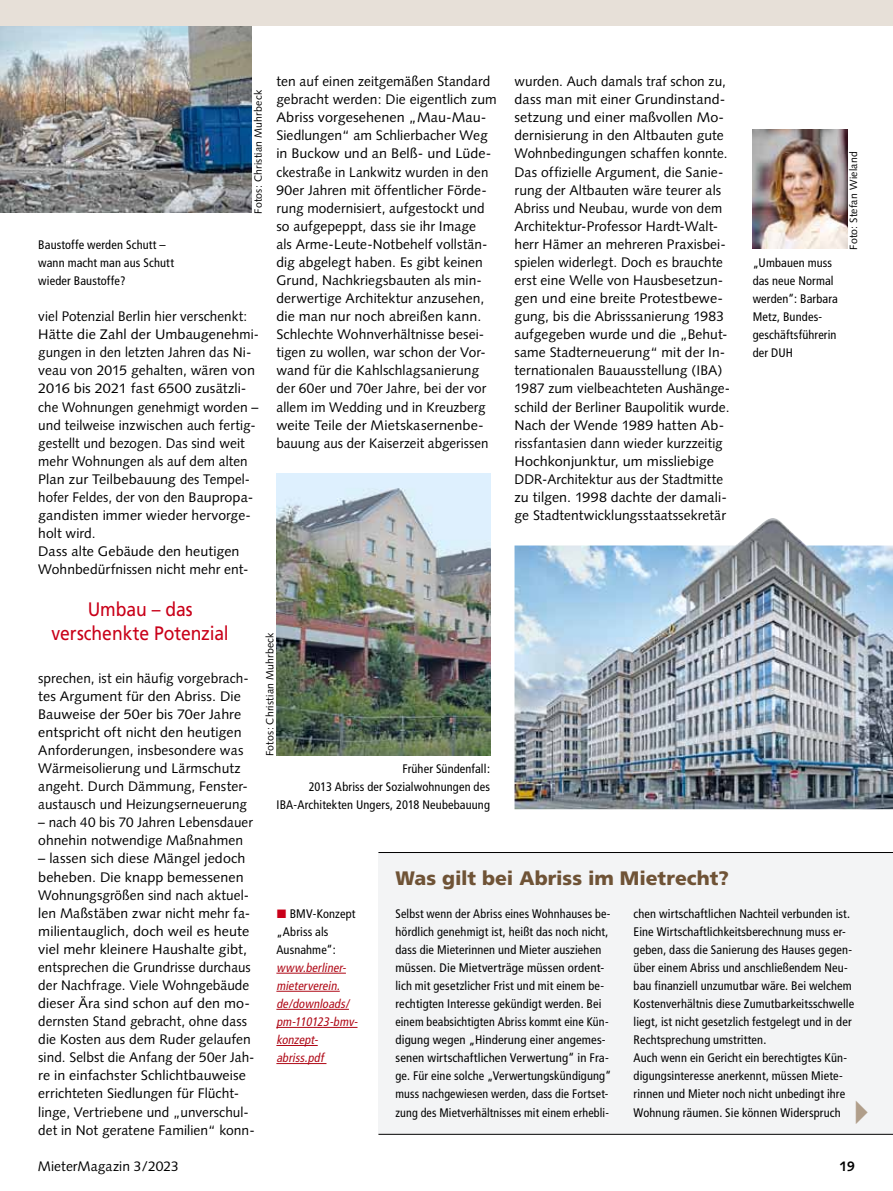
<style>
.page{position:relative;width:893px;height:1191px;background:#fff}
.page>*{position:absolute;margin:0;border:0;box-sizing:border-box;transform-origin:0 0}
.t1{font:27px "European Pi Three";color:#b09e8a}
.t2{font:19.5px/24px "Frutiger";letter-spacing:-.005em;color:#c90019;text-align:center;scale:.9 1}
.t3{font:900 19.5px "Frutiger";letter-spacing:-.005em;color:#6f5336}
.t4{font:13.8px/18px "Syntax";letter-spacing:.005em;color:#000}
.t5{font:700 13.8px "Syntax";color:#000}
.t6{font:condensed 12.3px/18px "Frutiger";letter-spacing:.01em;color:#000}
.t7{font:italic condensed 12.3px/18px "Frutiger";color:#af0917}
.t8{font:10.5px "Syntax";letter-spacing:.02em;color:#000}
.s1{font-family:"European Pi Three";font-stretch:normal;color:#c90019}
</style>
<div class="page">
<img style="left:0;top:26px;width:252px;height:186px">
<div style="left:0;top:0;width:893px;height:26px;background:#e7e0d8"></div>
<img style="left:276px;top:473px;width:214px;height:282px">
<img style="left:514px;top:518px;width:379px;height:291px">
<img style="left:753px;top:130px;width:94px;height:119px">
<div style="left:378px;top:852px;width:515px;height:282px;background:#f3f4f5"></div>
<hr style="left:378px;top:1134px;width:515px;height:1px;background:#000">
<hr style="left:378px;top:852px;width:515px;height:1px;background:#000">
<hr style="left:276px;top:973px;width:70px;height:1px;background:#af0917">
<hr style="left:276px;top:991px;width:64px;height:1px;background:#af0917">
<hr style="left:276px;top:1009px;width:73px;height:1px;background:#af0917">
<hr style="left:276px;top:1027px;width:81px;height:1px;background:#af0917">
<hr style="left:276px;top:1045px;width:42px;height:1px;background:#af0917">
<hr style="left:276px;top:1063px;width:50px;height:1px;background:#af0917">
<p class="t6" style="left:38px;top:236px;width:137px">Baustoffe werden Schutt – wann macht man aus Schutt wieder Baustoffe?</p>
<p class="t8" style="left:252px;top:214px;width:125px;rotate:-90deg">Fotos: Christian Muhrbeck</p>
<p class="t4" style="left:38px;top:307px;width:222px">viel Potenzial Berlin hier verschenkt:<br>Hätte die Zahl der Umbaugenehmi&shy;gungen in den letzten Jahren das Ni&shy;veau von 2015 gehalten, wären von<br>2016 bis 2021 fast 6500 zusätzli&shy;che Wohnungen genehmigt worden – und teilweise inzwischen auch fertig&shy;gestellt und bezogen. Das sind weit mehr Wohnungen als auf dem alten<br>Plan zur Teilbebauung des Tempel&shy;hofer Feldes, der von den Baupropa&shy;gandisten immer wieder hervorge&shy;holt wird.<br>Dass alte Gebäude den heutigen<br>Wohnbedürfnissen nicht mehr ent-</p>
<p class="t4" style="left:276px;top:72px;width:222px">ten auf einen zeitgemäßen Standard gebracht werden: Die eigentlich zum Abriss vorgesehenen „Mau-Mau-Siedlungen“ am Schlierbacher Weg in Buckow und an Belß- und Lüde&shy;ckestraße in Lankwitz wurden in den 90er Jahren mit öffentlicher Förde&shy;rung modernisiert, aufgestockt und so aufgepeppt, dass sie ihr Image<br>als Arme-Leute-Notbehelf vollstän&shy;dig abgelegt haben. Es gibt keinen Grund, Nachkriegsbauten als min&shy;derwertige Architektur anzusehen, die man nur noch abreißen kann.<br>Schlechte Wohnverhältnisse besei&shy;tigen zu wollen, war schon der Vor&shy;wand für die Kahlschlagsanierung der 60er und 70er Jahre, bei der vor allem im Wedding und in Kreuzberg weite Teile der Mietskasernenbe&shy;bauung aus der Kaiserzeit abgerissen</p>
<p class="t4" style="left:514px;top:72px;width:217px">wurden. Auch damals traf schon zu, dass man mit einer Grundinstand&shy;setzung und einer maßvollen Mo&shy;dernisierung in den Altbauten gute Wohnbedingungen schaffen konnte.<br>Das offizielle Argument, die Sanie&shy;rung der Altbauten wäre teurer als Abriss und Neubau, wurde von dem Architektur-Professor Hardt-Walt&shy;herr Hämer an mehreren Praxisbei&shy;spielen widerlegt. Doch es brauchte erst eine Welle von Hausbesetzun&shy;gen und eine breite Protestbewe&shy;gung, bis die Abrisssanierung 1983 aufgegeben wurde und die „Behut&shy;same Stadterneuerung“ mit der In&shy;ternationalen Bauausstellung (IBA)<br>1987 zum vielbeachteten Aushänge&shy;schild der Berliner Baupolitik wurde.<br>Nach der Wende 1989 hatten Ab&shy;rissfantasien dann wieder kurzzeitig Hochkonjunktur, um missliebige DDR-Architektur aus der Stadtmitte zu tilgen. 1998 dachte der damali&shy;ge Stadtentwicklungsstaatssekretär</p>
<p class="t6" style="left:753px;top:254px;width:87px">„Umbauen muss das neue Normal werden“: Barbara<br>Metz, Bundes&shy;geschäftsführerin der DUH</p>
<p class="t8" style="left:847px;top:250px;width:100px;rotate:-90deg">Foto: Stefan Wieland</p>
<h2 class="t2" style="left:52px;top:597px;width:198px">Umbau – das verschenkte Potenzial</h2>
<p class="t4" style="left:38px;top:669px;width:212px">sprechen, ist ein häufig vorgebrach&shy;tes Argument für den Abriss. Die Bauweise der 50er bis 70er Jahre entspricht oft nicht den heutigen Anforderungen, insbesondere was Wärmeisolierung und Lärmschutz angeht. Durch Dämmung, Fenster&shy;austausch und Heizungserneuerung</p>
<p class="t4" style="left:38px;top:813px;width:216px">– nach 40 bis 70 Jahren Lebensdauer ohnehin notwendige Maßnahmen</p>
<p class="t4" style="left:38px;top:849px;width:218px">– lassen sich diese Mängel jedoch beheben. Die knapp bemessenen Wohnungsgrößen sind nach aktuel&shy;len Maßstäben zwar nicht mehr fa&shy;milientauglich, doch weil es heute viel mehr kleinere Haushalte gibt, entsprechen die Grundrisse durchaus der Nachfrage. Viele Wohngebäude dieser Ära sind schon auf den mo&shy;dernsten Stand gebracht, ohne dass die Kosten aus dem Ruder gelaufen sind. Selbst die Anfang der 50er Jah&shy;re in einfachster Schlichtbauweise errichteten Siedlungen für Flücht&shy;linge, Vertriebene und „unverschul&shy;det in Not geratene Familien“ konn-</p>
<p class="t4" style="left:38px;top:1157px;width:143px">MieterMagazin 3/2023</p>
<p class="t8" style="left:264px;top:756px;width:125px;rotate:-90deg">Fotos: Christian Muhrbeck</p>
<p class="t6" style="left:277px;top:760px;width:215px;text-align:right">Früher Sündenfall:<br>2013 Abriss der Sozialwohnungen des<br>IBA-Architekten Ungers, 2018 Neubebauung</p>
<p class="t6" style="left:276px;top:904px;width:81px"><span class="s1">L</span> BMV-Konzept „Abriss als<br>Ausnahme“:</p>
<p class="t7" style="left:276px;top:958px;width:85px">www.berliner&shy;mieterverein. de/downloads/ pm-110123-bmv&shy;konzept&shy;abriss.pdf</p>
<h2 class="t3" style="left:395px;top:867px;width:335px">Was gilt bei Abriss im Mietrecht?</h2>
<p class="t6" style="left:634px;top:904px;width:222px">chen wirtschaftlichen Nachteil verbunden ist.<br>Eine Wirtschaftlichkeitsberechnung muss er&shy;geben, dass die Sanierung des Hauses gegen&shy;über einem Abriss und anschließendem Neu&shy;bau finanziell unzumutbar wäre. Bei welchem Kostenverhältnis diese Zumutbarkeitsschwelle liegt, ist nicht gesetzlich festgelegt und in der Rechtsprechung umstritten.<br>Auch wenn ein Gericht ein berech tigtes Kün&shy;digungsinteresse anerkennt, müssen Miete&shy;rinnen und Mieter noch nicht unbedingt ihre Wohnung räumen. Sie können Wi derspruch</p>
<p class="t6" style="left:395px;top:904px;width:217px">Selbst wenn der Abriss eines Wohnhauses be&shy;hördlich genehmigt ist, heißt das noch nicht, dass die Mieterinnen und Mieter ausziehen müssen. Die Mietverträge müssen ordent&shy;lich mit gesetzlicher Frist und mit einem be&shy;rechtigten Interesse gekündigt werden. Bei einem beabsichtigten Abriss kommt eine Kün&shy;digung wegen „Hinderung einer angemes&shy;senen wirtschaftlichen Verwertung“ in Fra&shy;ge. Für eine solche „Verwertungskündigung“ muss nachgewiesen werden, dass die Fortset&shy;zung des Mietverhältnisses mit einem erhebli-</p>
<h1 class="t1" style="left:855px;top:1095px;width:15px">A</h1>
<p class="t5" style="left:839px;top:1158px;width:17px">19</p>
</div>
